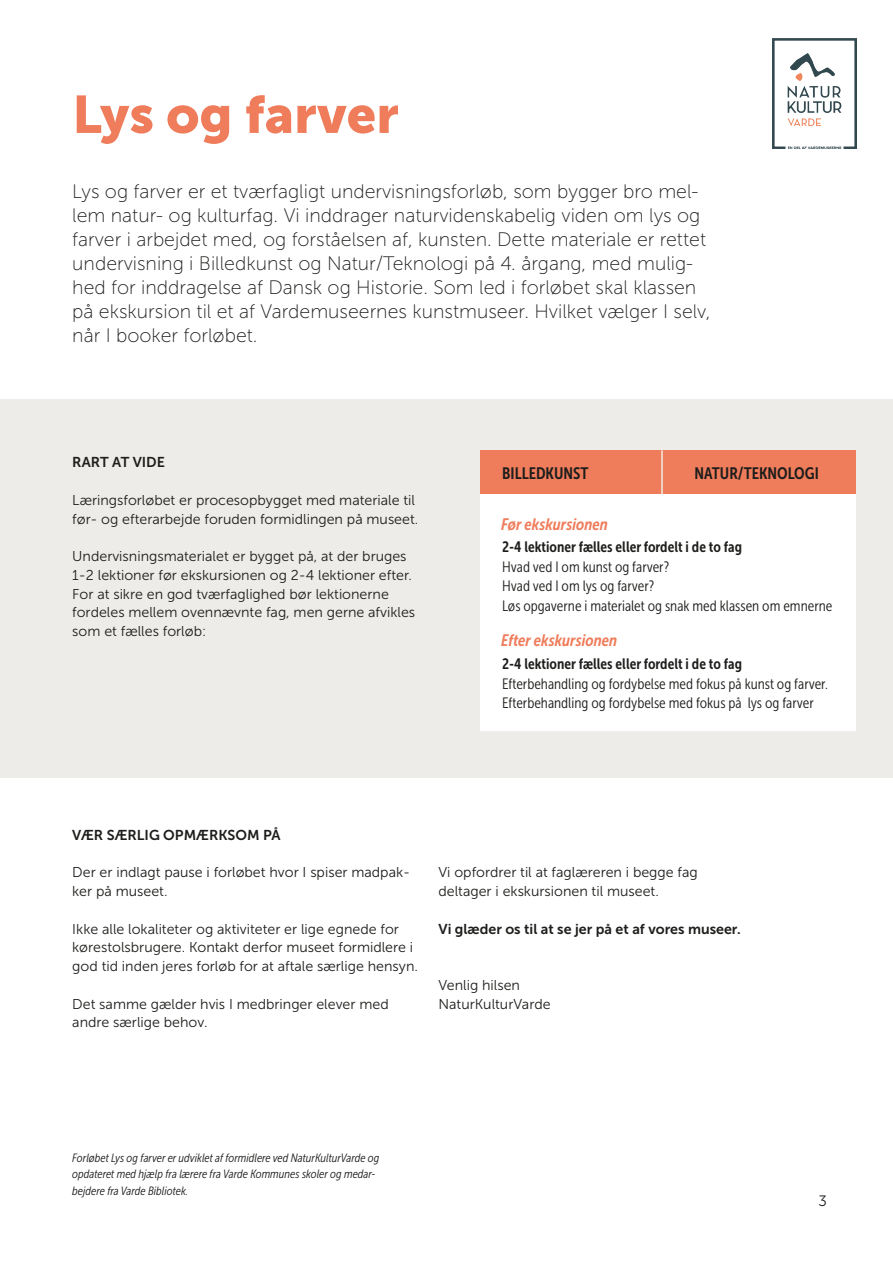
<style>
.page{position:relative;width:893px;height:1263px;background:#fff}
.page>*{position:absolute;margin:0;border:0;box-sizing:border-box;transform-origin:0 0}
.t1{font:52.5px "Museo Sans 900";color:#ef7c5b}
.t2{font:19.5px/24px "Museo Sans 100";color:#1d1d1b}
.t3{font:italic 16.5px "Museo Sans Cond 700";color:#ef7c5b}
.t4{font:16.5px "Museo Sans Cond 700";color:#1d1d1b}
.t5{font:15px "Museo Sans Cond 300";color:#1d1d1b}
.t6{font:15px "Museo Sans Cond 700";color:#1d1d1b}
.t7{font:15px "Museo Sans 300";color:#1d1d1b}
.t8{font:14.25px/18.8px "Museo Sans 300";color:#1d1d1b}
.t9{font:14.25px "Museo Sans 700";color:#1d1d1b}
.t10{font:italic 12px/16.5px "Museo Sans Cond 300";color:#1d1d1b}
</style>
<div class="page">
<div style="left:0;top:399px;width:893px;height:379px;background:#edece8"></div>
<div style="left:481px;top:450px;width:375px;height:44px;background:#ef7c5b"></div>
<div style="left:480px;top:494px;width:376px;height:237px;background:#fff"></div>
<hr style="left:661px;top:450px;width:2px;height:44px;background:#f0ebe2">
<img style="left:773px;top:38px;width:84px;height:111px">
<p class="t1" style="left:72px;top:85px;width:328px">Lys og farver</p>
<p class="t2" style="left:72px;top:180px;width:640px">Lys og farver er et tværfagligt undervisningsforløb, som bygger bro mel&shy;lem natur- og kulturfag. Vi inddrager naturvidenskabelig viden om lys og farver i arbejdet med, og forståelsen af, kunsten. Dette materiale er rettet undervisning i Billedkunst og Natur/Teknologi på 4. årgang, med mulig&shy;hed for inddragelse af Dansk og Historie. Som led i forløbet skal klassen på ekskursion til et af Vardemuseernes kunstmuseer. Hvilket vælger I selv,</p>
<p class="t2" style="left:72px;top:324px;width:187px">når I booker forløbet.</p>
<p class="t9" style="left:72px;top:454px;width:94px">RART AT VIDE</p>
<p class="t8" style="left:72px;top:491px;width:348px">Læringsforløbet er procesopbygget med materiale til før- og efterarbejde foruden formidlingen på museet.</p>
<p class="t8" style="left:72px;top:547px;width:344px">Undervisningsmaterialet er bygget på, at der bruges 1-2 lektioner før ekskursionen og 2-4 lektioner efter.<br>For at sikre en god tværfaglighed bør lektionerne fordeles mellem ovennævnte fag, men gerne afvikles som et fælles forløb:</p>
<p class="t4" style="left:502px;top:464px;width:88px">BILLEDKUNST</p>
<p class="t3" style="left:501px;top:515px;width:108px">Før ekskursionen</p>
<p class="t4" style="left:695px;top:464px;width:126px">NATUR/TEKNOLOGI</p>
<p class="t6" style="left:502px;top:539px;width:241px">2-4 lektioner fælles eller fordelt i de to fag</p>
<p class="t5" style="left:502px;top:558px;width:168px">Hvad ved I om kunst og farver?</p>
<p class="t5" style="left:502px;top:578px;width:153px">Hvad ved I om lys og farver?</p>
<p class="t5" style="left:502px;top:597px;width:332px">Løs opgaverne i materialet og snak med klassen om emnerne</p>
<p class="t3" style="left:501px;top:631px;width:118px">Efter ekskursionen</p>
<p class="t6" style="left:502px;top:656px;width:241px">2-4 lektioner fælles eller fordelt i de to fag</p>
<p class="t5" style="left:502px;top:675px;width:327px">Efterbehandling og fordybelse med fokus på kunst og farver.</p>
<p class="t5" style="left:502px;top:695px;width:313px">Efterbehandling og fordybelse med fokus på lys og farver</p>
<p class="t9" style="left:72px;top:827px;width:210px">VÆR SÆRLIG OPMÆRKSOM PÅ</p>
<p class="t8" style="left:72px;top:863px;width:339px">Der er indlagt pause i forløbet hvor I spiser madpak&shy;ker på museet.</p>
<p class="t8" style="left:72px;top:919px;width:347px">Ikke alle lokaliteter og aktiviteter er lige egnede for kørestolsbrugere. Kontakt derfor museet formidlere i god tid inden jeres forløb for at aftale særlige hensyn.</p>
<p class="t8" style="left:72px;top:994px;width:318px">Det samme gælder hvis I medbringer elever med andre særlige behov.</p>
<p class="t8" style="left:438px;top:863px;width:261px">Vi opfordrer til at faglæreren i begge fag</p>
<p class="t8" style="left:438px;top:882px;width:222px">deltager i ekskursionen til museet.</p>
<p class="t9" style="left:438px;top:921px;width:304px">Vi glæder os til at se jer på et af vores museer.</p>
<p class="t8" style="left:438px;top:976px;width:83px">Venlig hilsen</p>
<p class="t8" style="left:438px;top:994px;width:114px">NaturKulturVarde</p>
<p class="t10" style="left:72px;top:1149px;width:309px">Forløbet Lys og farver er udviklet af formidlere ved NaturKulturVarde og opdateret med hjælp fra lærere fra Varde Kommunes skoler og medar&shy;bejdere fra Varde Bibliotek.</p>
<p class="t7" style="left:819px;top:1193px;width:10px">3</p>
</div>
